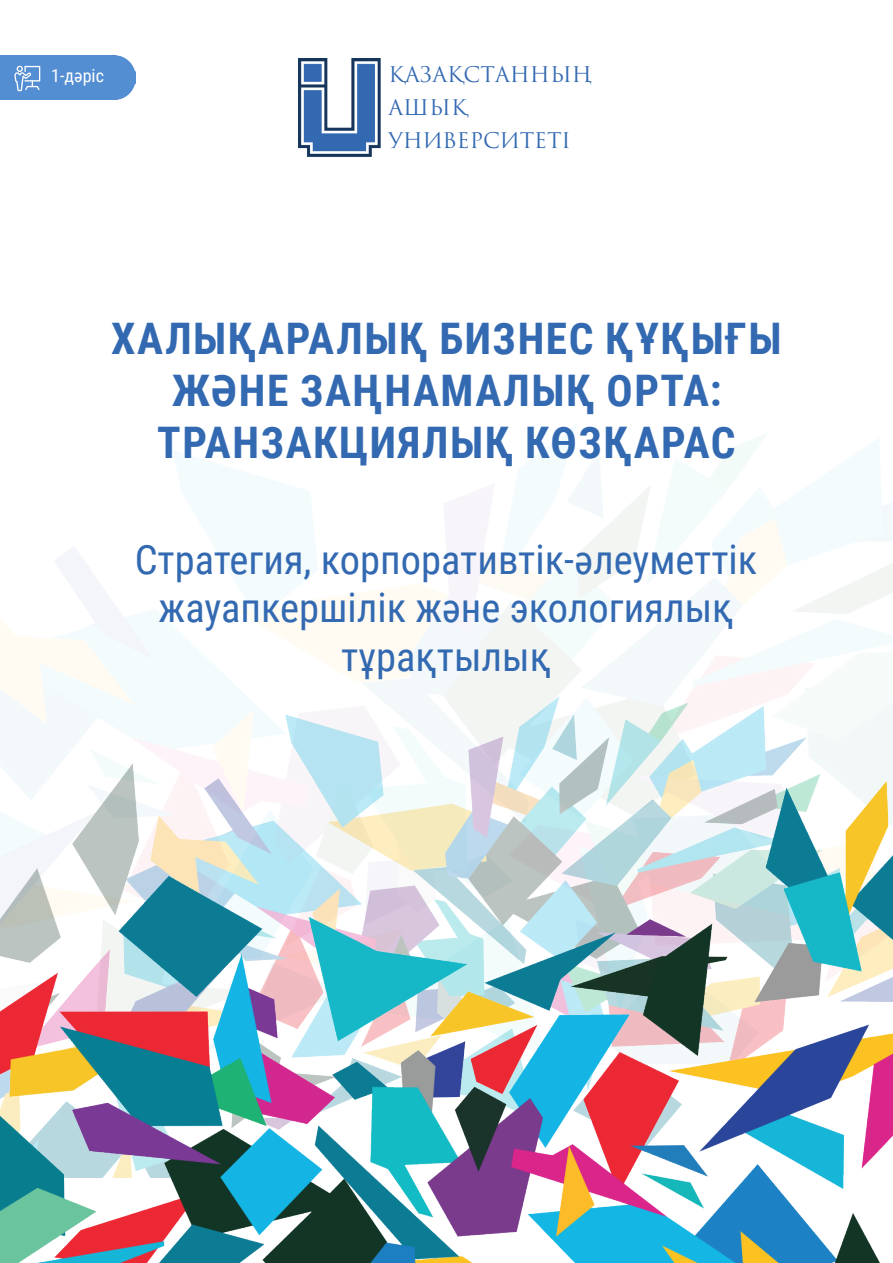
<style>
.page{position:relative;width:893px;height:1263px;background:#fff}
.page>*{position:absolute;margin:0;border:0;box-sizing:border-box;transform-origin:0 0}
.t1{font:700 43.5px/52.2px "Roboto Condensed";letter-spacing:.035em;color:#3269b1;text-align:center}
.t2{font:40.5px/48.6px "Roboto Condensed";color:#3269b1;text-align:center}
.t3{font:21px "Trajan Pro 3";color:#3269b1}
.t4{font:18px "Roboto Condensed";color:#fff}
</style>
<div class="page">
<img style="left:0;top:425px;width:893px;height:638px">
<img style="left:0;top:696px;width:892px;height:33px">
<img style="left:0;top:729px;width:892px;height:534px">
<div style="left:0;top:55px;width:136px;height:45px;background:#538dd2"></div>
<svg style="left:14px;top:66px;width:26px;height:25px"></svg>
<img style="left:298px;top:58px;width:82px;height:99px">
<p class="t4" style="left:51px;top:63px;width:54px">1-дәріс</p>
<p class="t3" style="left:389px;top:60px;width:205px">ҚАЗАҚСТАННЫҢ</p>
<p class="t3" style="left:389px;top:93px;width:81px">АШЫҚ</p>
<p class="t3" style="left:389px;top:126px;width:184px">УНИВЕРСИТЕТІ</p>
<p class="t1" style="left:111px;top:311px;width:672px">ХАЛЫҚАРАЛЫҚ БИЗНЕС ҚҰҚЫҒЫ<br>ЖӘНЕ ЗАҢНАМАЛЫҚ ОРТА:<br>ТРАНЗАКЦИЯЛЫҚ КӨЗҚАРАС</p>
<p class="t2" style="left:135px;top:533px;width:624px">Стратегия, корпоративтік-әлеуметтік жауапкершілік және экологиялық тұрақтылық</p>
</div>
